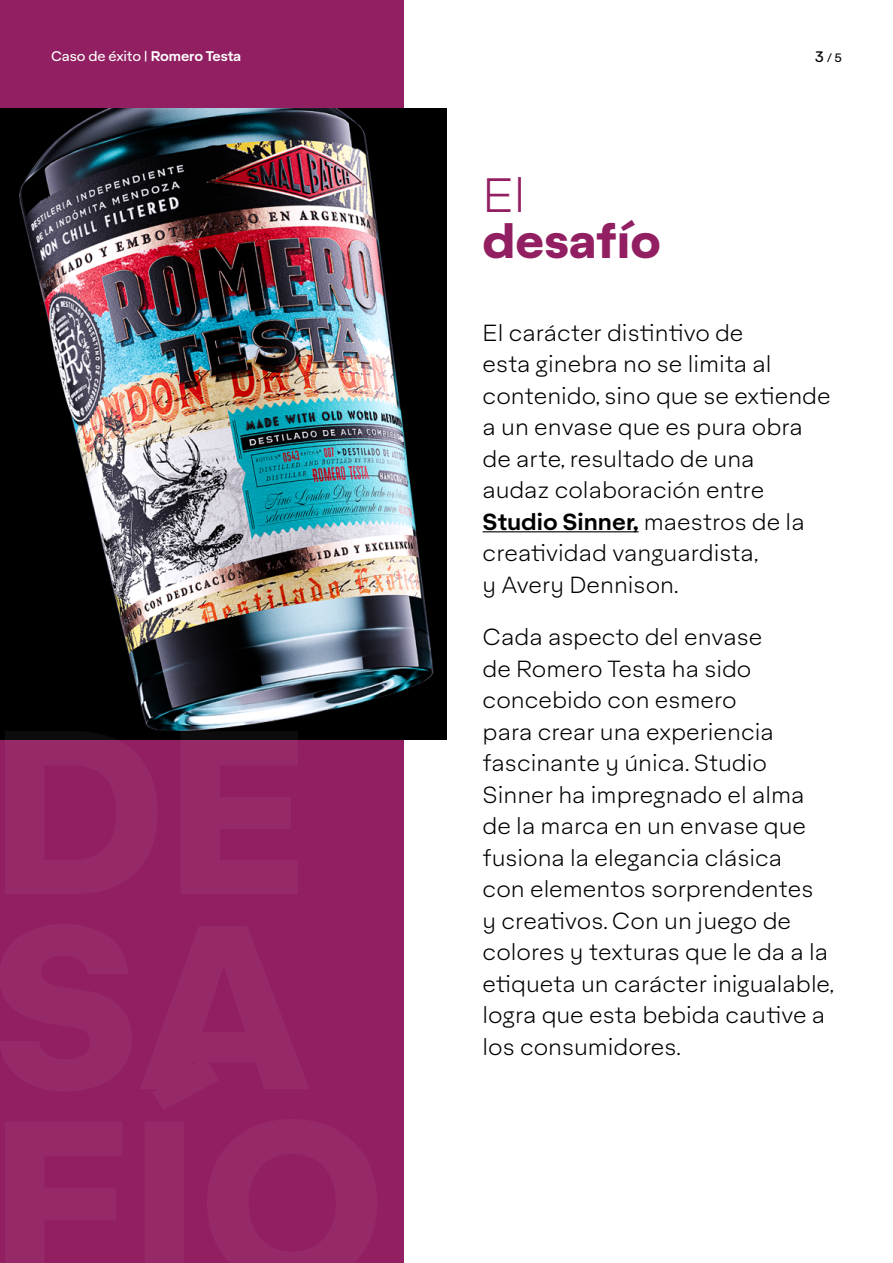
<style>
.page{position:relative;width:893px;height:1263px;background:#fff}
.page>*{position:absolute;margin:0;border:0;box-sizing:border-box;transform-origin:0 0}
.t1{font:800 46.5px "Aktifo A";color:#911f61}
.t2{font:300 46.5px "Aktifo A";color:#911f61}
.t3{font:300 22.5px/31.5px "Aktifo A";color:#000}
.t4{font:13.5px "Aktifo A";letter-spacing:-.015em;color:#fff}
.t5{font:12px "Aktifo A";color:#000}
.s1{font-weight:600}
.s2{font-size:15px}
</style>
<div class="page">
<div style="left:0;top:0;width:404px;height:1263px;background:#911f61"></div>
<img style="left:0;top:108px;width:446px;height:632px">
<hr style="left:483px;top:531px;width:156px;height:1px;background:#000">
<p class="t4" style="left:51px;top:48px;width:192px">Caso de éxito | <span class="s1">Romero Testa</span></p>
<p class="t5" style="left:815px;top:51px;width:29px"><span class="s2">3</span> / 5</p>
<h1 class="t2" style="left:483px;top:168px;width:45px">El</h1>
<h1 class="t1" style="left:483px;top:209px;width:180px">desafío</h1>
<p class="t3" style="left:483px;top:317px;width:349px">El carácter distintivo de<br>esta ginebra no se limita al contenido, sino que se extiende a un envase que es pura obra de arte, resultado de una<br>audaz colaboración entre<br><span class="s1">Studio Sinner,</span> maestros de la creatividad vanguardista,<br>y Avery Dennison.</p>
<p class="t3" style="left:483px;top:621px;width:353px">Cada aspecto del envase<br>de Romero Testa ha sido concebido con esmero<br>para crear una experiencia fascinante y única. Studio<br>Sinner ha impregnado el alma de la marca en un envase que fusiona la elegancia clásica<br>con elementos sorprendentes<br>y creativos. Con un juego de colores y texturas que le da a la etiqueta un carácter inigualable, logra que esta bebida cautive a los consumidores.</p>
</div>
